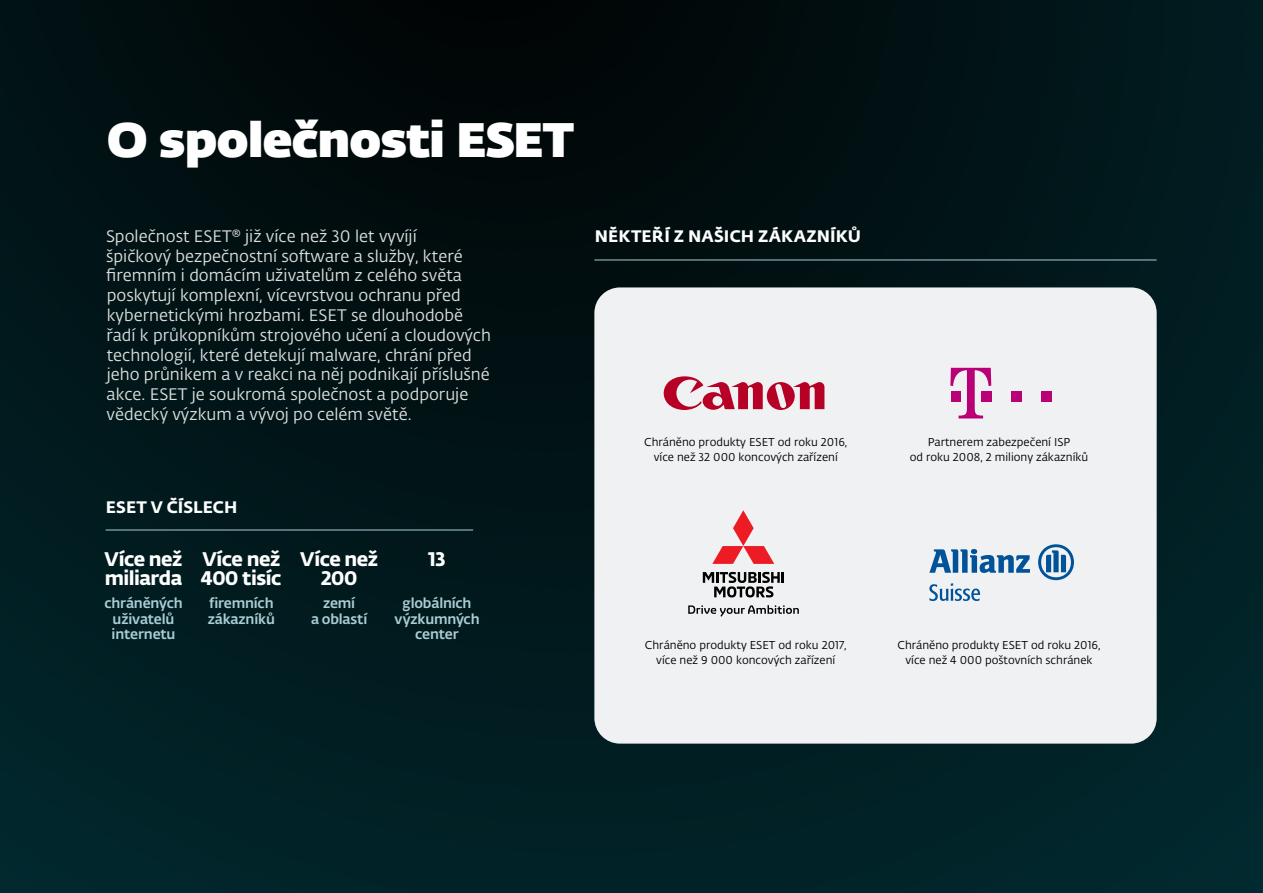
<style>
.page{position:relative;width:1263px;height:893px;background:#fff}
.page>*{position:absolute;margin:0;border:0;box-sizing:border-box;transform-origin:0 0}
.t1{font:800 48px "Fedra Sans Dis Std";color:#fff}
.t2{font:19.5px/19.5px "Fedra Sans Alt Pro Bold LF";letter-spacing:-.025em;color:#fff}
.t3{font:16.5px/19.8px "Fedra Sans Alt Pro Book LF";color:#dbdedb}
.t4{font:16.5px "Fedra Sans Alt Pro Bold LF";letter-spacing:.01em;color:#fff}
.t5{font:13.95px/15.8px "Fedra Sans Alt Pro Med LF";letter-spacing:-.015em;color:#a9ced5;text-align:center}
.t6{font:11.25px/15px "Fedra Sans Alt Pro Book LF";color:#000;text-align:center}
</style>
<div class="page">
<img style="left:0;top:0;width:1263px;height:893px">
<div style="left:594px;top:287px;width:563px;height:457px;background:#f0f1f2;border-radius:26px"></div>
<hr style="left:106px;top:530px;width:367px;height:1px;background:#a9ced5">
<hr style="left:594px;top:260px;width:563px;height:1px;background:#a9ced5">
<svg style="left:664px;top:376px;width:160px;height:34px"></svg>
<svg style="left:951px;top:368px;width:40px;height:50px"></svg>
<div style="left:981px;top:391px;width:10px;height:10px;background:#ba0077"></div>
<div style="left:1011px;top:391px;width:10px;height:10px;background:#ba0077"></div>
<div style="left:1042px;top:391px;width:10px;height:10px;background:#ba0077"></div>
<svg style="left:703px;top:572px;width:81px;height:25px"></svg>
<svg style="left:712px;top:510px;width:62px;height:54px"></svg>
<svg style="left:688px;top:605px;width:111px;height:12px"></svg>
<svg style="left:929px;top:549px;width:101px;height:24px"></svg>
<svg style="left:1038px;top:544px;width:36px;height:36px"></svg>
<svg style="left:929px;top:583px;width:51px;height:18px"></svg>
<h1 class="t1" style="left:107px;top:101px;width:468px">O společnosti ESET</h1>
<p class="t3" style="left:106px;top:225px;width:387px">Společnost ESET® již více než 30 let vyvíjí<br>špičkový bezpečnostní software a služby, které firemním i domácím uživatelům z celého světa poskytují komplexní, vícevrstvou ochranu před kybernetickými hrozbami. ESET se dlouhodobě řadí k průkopníkům strojového učení a cloudových technologií, které detekují malware, chrání před jeho průnikem a v reakci na něj podnikají příslušné akce. ESET je soukromá společnost a podporuje vědecký výzkum a vývoj po celém světě.</p>
<p class="t4" style="left:595px;top:222px;width:268px">NĚKTEŘÍ Z NAŠICH ZÁKAZNÍKŮ</p>
<p class="t4" style="left:106px;top:494px;width:133px">ESET V ČÍSLECH</p>
<p class="t2" style="left:105px;top:547px;width:80px">Více než miliarda</p>
<p class="t2" style="left:201px;top:547px;width:82px">Více než<br>400 tisíc</p>
<p class="t2" style="left:300px;top:547px;width:80px;text-align:center">Více než<br>200</p>
<p class="t2" style="left:428px;top:547px;width:18px">13</p>
<p class="t5" style="left:104px;top:594px;width:80px">chráněných uživatelů internetu</p>
<p class="t5" style="left:208px;top:594px;width:69px;text-align:left">firemních zákazníků</p>
<p class="t5" style="left:311px;top:594px;width:58px">zemí<br>a oblastí</p>
<p class="t5" style="left:394px;top:594px;width:87px">globálních výzkumných center</p>
<p class="t6" style="left:644px;top:434px;width:205px">Chráněno produkty ESET od roku 2016, více než 32 000 koncových zařízení</p>
<p class="t6" style="left:645px;top:637px;width:203px">Chráněno produkty ESET od roku 2017, více než 9 000 koncových zařízení</p>
<p class="t6" style="left:910px;top:434px;width:180px">Partnerem zabezpečení ISP<br>od roku 2008, 2 miliony zákazníků</p>
<p class="t6" style="left:897px;top:637px;width:205px">Chráněno produkty ESET od roku 2016, více než 4 000 poštovních schránek</p>
</div>
